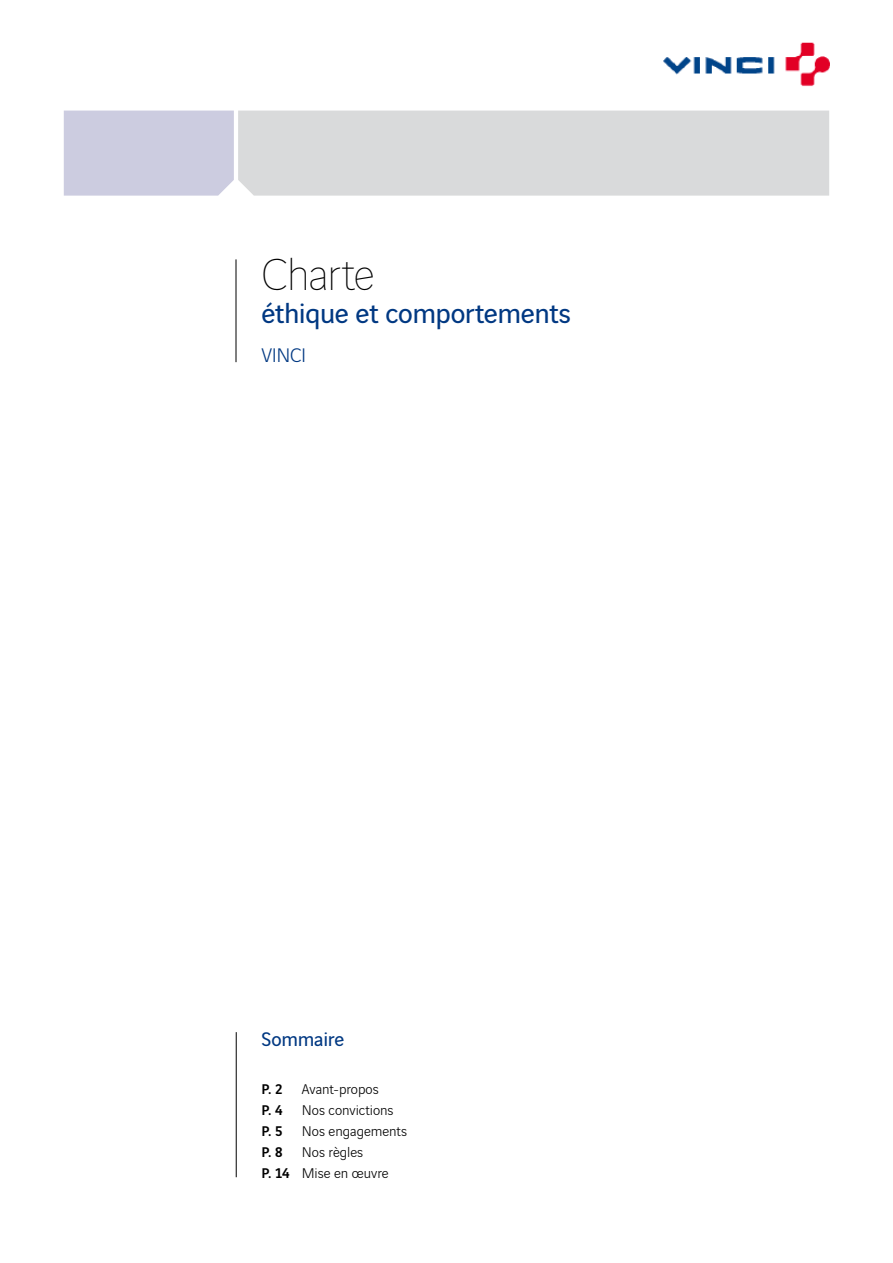
<style>
.page{position:relative;width:893px;height:1263px;background:#fff}
.page>*{position:absolute;margin:0;border:0;box-sizing:border-box;transform-origin:0 0}
.t1{font:200 48px "Vinci Sans";letter-spacing:-.03em;color:#000}
.t2{font:30px "Vinci Sans";letter-spacing:-.015em;color:#003882}
.t3{font:21px "Vinci Sans";letter-spacing:-.01em;color:#003882}
.t4{font:300 21px "Vinci Sans";letter-spacing:-.025em;color:#003882}
.t5{font:300 15px/21px "Vinci Sans";letter-spacing:-.005em;color:#000}
.t6{font:500 15px "Vinci Sans";color:#000}
.s1{font-weight:500}
</style>
<div class="page">
<div style="left:64px;top:111px;width:170px;height:85px;background:#cccce0"></div>
<div style="left:238px;top:111px;width:591px;height:85px;background:#d9dadb"></div>
<img style="left:663px;top:43px;width:166px;height:43px">
<hr style="left:236px;top:259px;width:1px;height:103px;background:#000">
<hr style="left:236px;top:1032px;width:1px;height:145px;background:#000">
<h1 class="t1" style="left:261px;top:241px;width:115px">Charte</h1>
<h2 class="t2" style="left:262px;top:291px;width:311px">éthique et comportements</h2>
<h3 class="t4" style="left:261px;top:340px;width:46px">VINCI</h3>
<h3 class="t3" style="left:261px;top:1024px;width:84px">Sommaire</h3>
<p class="t6" style="left:261px;top:1077px;width:23px">P. 2</p>
<p class="t5" style="left:302px;top:1077px;width:78px">Avant-propos</p>
<p class="t6" style="left:261px;top:1098px;width:23px">P. 4</p>
<p class="t5" style="left:302px;top:1098px;width:93px">Nos convictions</p>
<p class="t6" style="left:261px;top:1119px;width:23px">P. 5</p>
<p class="t5" style="left:302px;top:1119px;width:107px">Nos engagements</p>
<p class="t6" style="left:261px;top:1140px;width:23px">P. 8</p>
<p class="t5" style="left:261px;top:1140px;width:129px;text-indent:40px">Nos règles<br><span class="s1">P. 14</span> Mise en œuvre</p>
</div>
